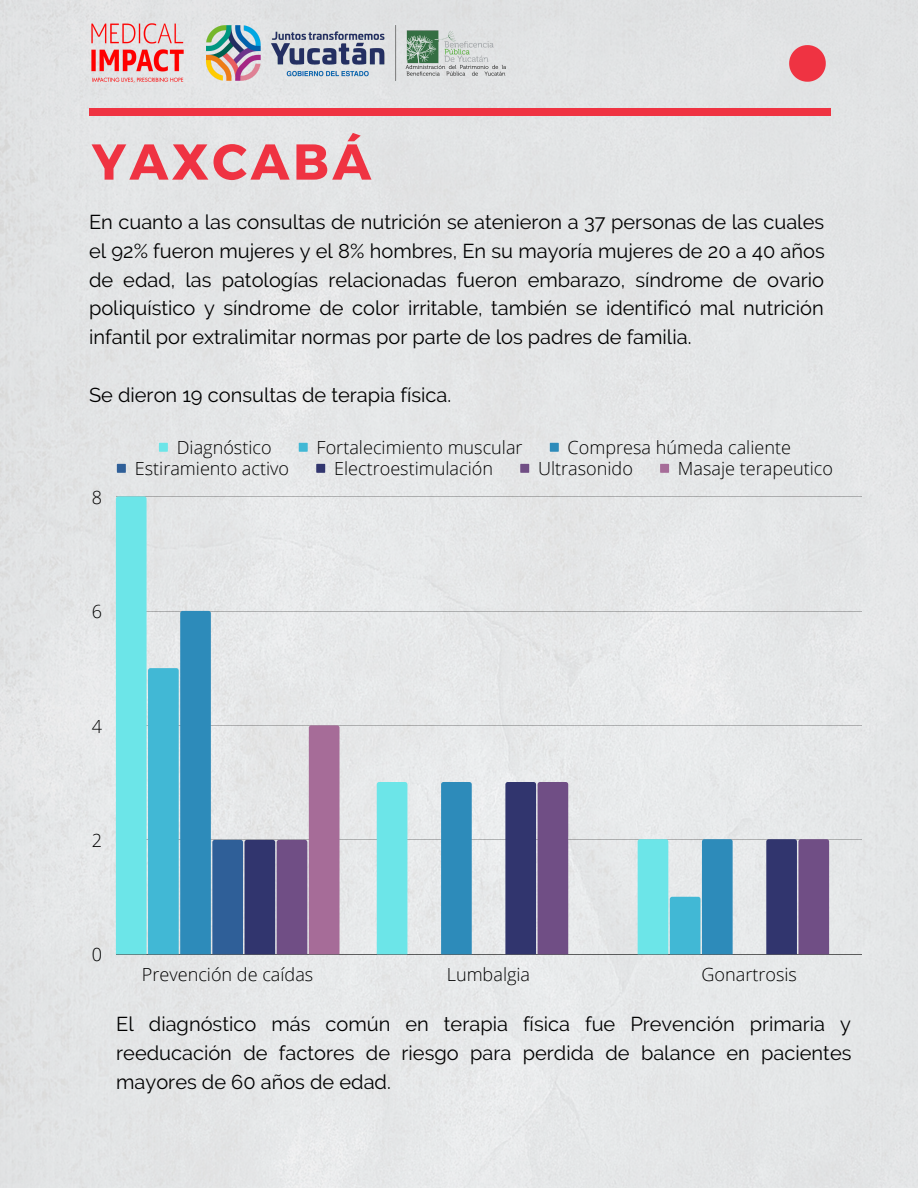
<style>
.page{position:relative;width:918px;height:1188px;background:#e4e6e7}
.page>*{position:absolute;margin:0;border:0;box-sizing:border-box;transform-origin:0 0}
.t1{font:700 50.4px "Montserrat";letter-spacing:.07em;color:#ef3342}
.t2{font:20.1px/29px "Raleway";color:#000;text-align:justify}
.t3{font:300 18.15px "Open Sans";color:#000}
</style>
<div class="page">
<div style="left:89px;top:108px;width:741px;height:8px;background:#ef3342"></div>
<svg style="left:789px;top:45px;width:37px;height:37px"></svg>
<img style="left:206px;top:26px;width:299px;height:55px">
<img style="left:89px;top:23px;width:97px;height:60px">
<svg style="left:159px;top:443px;width:9px;height:9px"></svg>
<svg style="left:299px;top:443px;width:9px;height:9px"></svg>
<svg style="left:550px;top:443px;width:9px;height:9px"></svg>
<svg style="left:117px;top:464px;width:9px;height:9px"></svg>
<svg style="left:316px;top:464px;width:9px;height:9px"></svg>
<svg style="left:520px;top:464px;width:9px;height:9px"></svg>
<svg style="left:660px;top:464px;width:9px;height:9px"></svg>
<hr style="left:116px;top:496px;width:745px;height:1px;background:#000">
<hr style="left:116px;top:611px;width:745px;height:1px;background:#000">
<hr style="left:116px;top:725px;width:745px;height:1px;background:#000">
<hr style="left:116px;top:840px;width:745px;height:1px;background:#000">
<hr style="left:116px;top:954px;width:745px;height:1px;background:#000">
<div style="left:377px;top:782px;width:30px;height:172px;background:#6ce5e8"></div>
<div style="left:441px;top:782px;width:31px;height:172px;background:#2d8bba"></div>
<svg style="left:638px;top:839px;width:95px;height:115px;background:#69c1d6"></svg>
<svg style="left:505px;top:782px;width:63px;height:172px;background:#55467c"></svg>
<svg style="left:766px;top:839px;width:63px;height:115px;background:#54467c"></svg>
<svg style="left:116px;top:496px;width:224px;height:458px;background:#9ec0d1"></svg>
<h1 class="t1" style="left:92px;top:129px;width:281px">YAXCABÁ</h1>
<p class="t2" style="left:89px;top:207px;width:737px">En cuanto a las consultas de nutrición se atenieron a 37 personas de las cuales el 92% fueron mujeres y el 8% hombres, En su mayoría mujeres de 20 a 40 años de edad, las patologías relacionadas fueron embarazo, síndrome de ovario poliquístico y síndrome de color irritable, también se identificó mal nutrición infantil por extralimitar normas por parte de los padres de familia.</p>
<p class="t2" style="left:89px;top:381px;width:364px">Se dieron 19 consultas de terapia física.</p>
<p class="t3" style="left:92px;top:485px;width:12px">8</p>
<p class="t3" style="left:177px;top:435px;width:96px">Diagnóstico</p>
<p class="t3" style="left:317px;top:435px;width:208px">Fortalecimiento muscular</p>
<p class="t3" style="left:568px;top:435px;width:225px">Compresa húmeda caliente</p>
<p class="t3" style="left:135px;top:456px;width:156px">Estiramiento activo</p>
<p class="t3" style="left:334px;top:456px;width:160px">Electroestimulación</p>
<p class="t3" style="left:538px;top:456px;width:96px">Ultrasonido</p>
<p class="t3" style="left:678px;top:456px;width:157px">Masaje terapeutico</p>
<p class="t3" style="left:92px;top:599px;width:12px">6</p>
<p class="t3" style="left:92px;top:713px;width:12px">4</p>
<p class="t3" style="left:92px;top:828px;width:12px">2</p>
<p class="t3" style="left:92px;top:942px;width:12px">0</p>
<p class="t3" style="left:142px;top:962px;width:173px">Prevención de caídas</p>
<p class="t3" style="left:447px;top:962px;width:85px">Lumbalgia</p>
<p class="t3" style="left:702px;top:962px;width:97px">Gonartrosis</p>
<p class="t2" style="left:116px;top:1009px;width:737px">El diagnóstico más común en terapia física fue Prevención primaria y reeducación de factores de riesgo para perdida de balance en pacientes mayores de 60 años de edad.</p>
</div>
